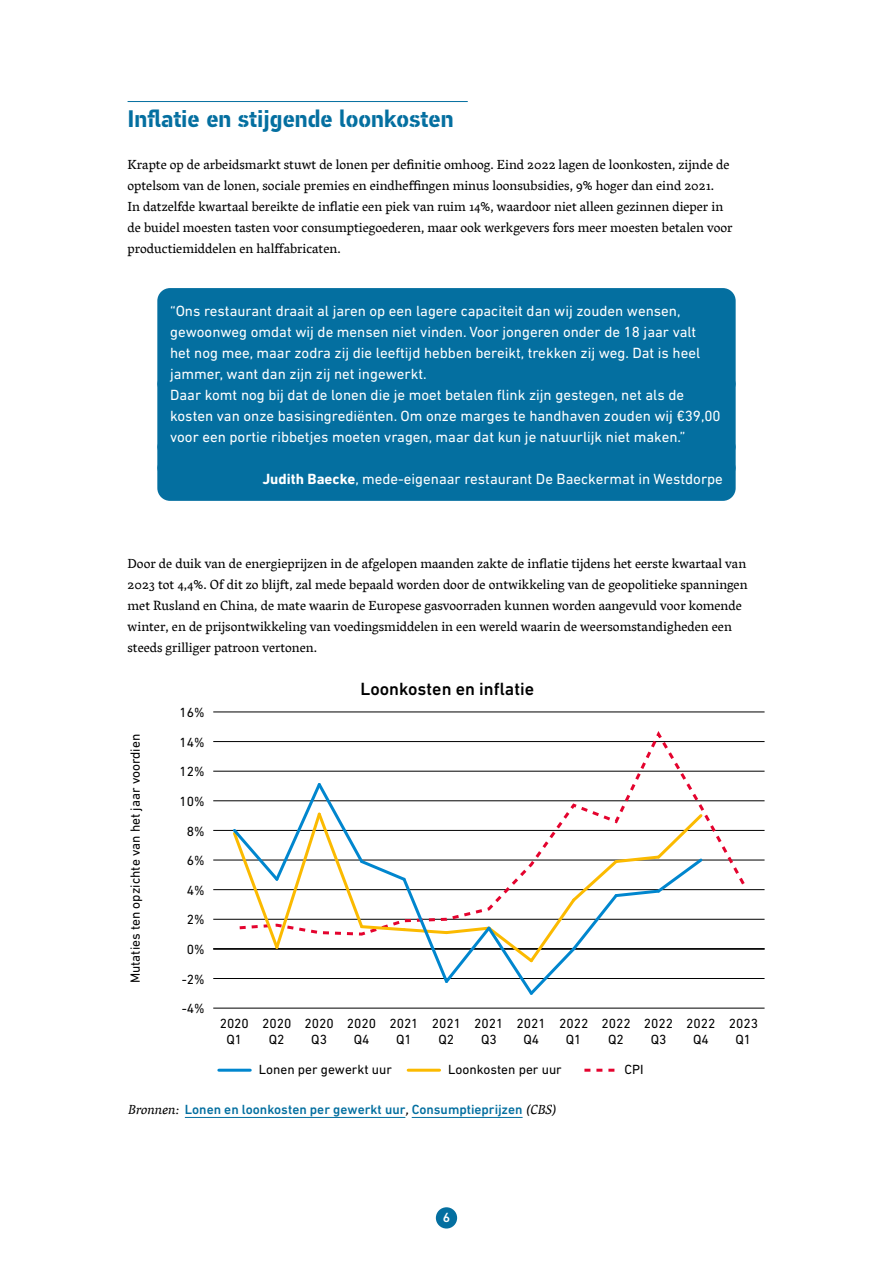
<style>
.page{position:relative;width:893px;height:1263px;background:#fff}
.page>*{position:absolute;margin:0;border:0;box-sizing:border-box;transform-origin:0 0}
.t1{font:700 24px "PF Din Stencil";color:#046fa0}
.t2{font:500 18px "DIN Next LT Pro";color:#000}
.t3{font:15px/21px "DIN Next LT Pro";color:#fff}
.t4{font:13.5px/21px "Vesper Pro";color:#000}
.t5{font:13.5px "DIN Next LT Pro";color:#000}
.t6{font:500 13.5px "DIN Next LT Pro";color:#046fa0}
.t7{font:500 13.5px "DIN Next LT Pro";color:#fff}
.s1{font-weight:700}
.s2{font-family:"Vesper Pro";font-weight:400;font-style:italic;color:#000}
</style>
<div class="page">
<div style="left:436px;top:1207px;width:21px;height:21px;background:#046fa0;border-radius:50%"></div>
<hr style="left:219px;top:1069px;width:31px;height:3px;background:#0086ce">
<hr style="left:408px;top:1069px;width:32px;height:3px;background:#fbba00">
<svg style="left:584px;top:1069px;width:31px;height:3px"></svg>
<hr style="left:213px;top:711px;width:552px;height:1px;background:#000">
<hr style="left:213px;top:1008px;width:552px;height:1px;background:#000">
<hr style="left:128px;top:101px;width:340px;height:1px;background:#046fa0">
<hr style="left:185px;top:1117px;width:220px;height:1px;background:#046fa0">
<hr style="left:412px;top:1117px;width:111px;height:1px;background:#046fa0">
<div style="left:157px;top:288px;width:579px;height:108px;background:#046fa0;border-radius:13px"></div>
<div style="left:157px;top:372px;width:579px;height:87px;background:#046fa0;border-radius:13px"></div>
<div style="left:157px;top:435px;width:579px;height:45px;background:#046fa0;border-radius:13px"></div>
<div style="left:157px;top:456px;width:579px;height:45px;background:#046fa0;border-radius:13px"></div>
<hr style="left:213px;top:948px;width:552px;height:2px;background:#000">
<hr style="left:213px;top:978px;width:552px;height:1px;background:#000">
<hr style="left:213px;top:919px;width:552px;height:1px;background:#000">
<hr style="left:213px;top:889px;width:552px;height:1px;background:#000">
<hr style="left:213px;top:860px;width:552px;height:1px;background:#000">
<hr style="left:213px;top:830px;width:552px;height:1px;background:#000">
<hr style="left:213px;top:800px;width:552px;height:1px;background:#000">
<hr style="left:213px;top:771px;width:552px;height:1px;background:#000">
<hr style="left:213px;top:741px;width:552px;height:1px;background:#000">
<svg style="left:231px;top:731px;width:516px;height:189px"></svg>
<svg style="left:230px;top:780px;width:475px;height:215px"></svg>
<h2 class="t1" style="left:128px;top:105px;width:328px">Infatie en stijgende loonkosten</h2>
<p class="t4" style="left:128px;top:154px;width:607px">Krapte op de arbeidsmarkt stuwt de lonen per definitie omhoog. Eind 2022 lagen de loonkosten, zijnde de optelsom van de lonen, sociale premies en eindheffingen minus loonsubsidies, 9% hoger dan eind 2021.<br>In datzelfde kwartaal bereikte de inflatie een piek van ruim 14%, waardoor niet alleen gezinnen dieper in de buidel moesten tasten voor consumptiegoederen, maar ook werkgevers fors meer moesten betalen voor productiemiddelen en halffabricaten.</p>
<p class="t3" style="left:170px;top:301px;width:552px">“Ons restaurant draait al jaren op een lagere capaciteit dan wi zouden wensen, gewoonweg omdat wi de mensen niet vinden. Voor jongeren onder de 18 jaar valt<br>het nog mee, maar zodra zi die leeftid hebben bereikt, trekken zi weg. Dat is heel jammer, want dan zin zi net ingewerkt.<br>Daar komt nog bi dat de lonen die je moet betalen fink zin gestegen, net als de kosten van onze basisingrediënten. Om onze marges te handhaven zouden wi €39,00 voor een portie ribbetjes moeten vragen, maar dat kun je natuurlik niet maken.”</p>
<p class="t3" style="left:262px;top:469px;width:462px"><span class="s1">Judith Baecke</span>, mede-eigenaar restaurant De Baeckermat in Westdorpe</p>
<p class="t4" style="left:128px;top:553px;width:621px">Door de duik van de energieprijzen in de afgelopen maanden zakte de inflatie tijdens het eerste kwartaal van 2023 tot 4,4%. Of dit zo blijft, zal mede bepaald worden door de ontwikkeling van de geopolitieke spanningen met Rusland en China, de mate waarin de Europese gasvoorraden kunnen worden aangevuld voor komende winter, en de prijsontwikkeling van voedingsmiddelen in een wereld waarin de weersomstandigheden een steeds grilliger patroon vertonen.</p>
<p class="t2" style="left:360px;top:678px;width:175px">Loonkosten en inflatie</p>
<p class="t5" style="left:179px;top:705px;width:27px">16%</p>
<p class="t5" style="left:127px;top:983px;width:251px;rotate:-90deg">Mutaties ten opzichte van het jaar voordien</p>
<p class="t5" style="left:182px;top:1001px;width:24px">-4%</p>
<p class="t5" style="left:179px;top:734px;width:27px">14%</p>
<p class="t5" style="left:179px;top:764px;width:27px">12%</p>
<p class="t5" style="left:179px;top:793px;width:27px">10%</p>
<p class="t5" style="left:187px;top:823px;width:19px">8%</p>
<p class="t5" style="left:187px;top:853px;width:19px">6%</p>
<p class="t5" style="left:187px;top:882px;width:19px">4%</p>
<p class="t5" style="left:187px;top:912px;width:19px">2%</p>
<p class="t5" style="left:187px;top:942px;width:19px">0%</p>
<p class="t5" style="left:182px;top:971px;width:24px">-2%</p>
<p class="t5" style="left:220px;top:1015px;width:31px">2020</p>
<p class="t5" style="left:262px;top:1015px;width:31px">2020</p>
<p class="t5" style="left:304px;top:1015px;width:31px">2020</p>
<p class="t5" style="left:347px;top:1015px;width:31px">2020</p>
<p class="t5" style="left:389px;top:1015px;width:31px">2021</p>
<p class="t5" style="left:432px;top:1015px;width:31px">2021</p>
<p class="t5" style="left:474px;top:1015px;width:31px">2021</p>
<p class="t5" style="left:517px;top:1015px;width:31px">2021</p>
<p class="t5" style="left:559px;top:1015px;width:31px">2022</p>
<p class="t5" style="left:601px;top:1015px;width:31px">2022</p>
<p class="t5" style="left:644px;top:1015px;width:31px">2022</p>
<p class="t5" style="left:686px;top:1015px;width:31px">2022</p>
<p class="t5" style="left:729px;top:1015px;width:31px">2023</p>
<p class="t5" style="left:226px;top:1031px;width:17px">Q1</p>
<p class="t5" style="left:269px;top:1031px;width:17px">Q2</p>
<p class="t5" style="left:311px;top:1031px;width:17px">Q3</p>
<p class="t5" style="left:354px;top:1031px;width:17px">Q4</p>
<p class="t5" style="left:396px;top:1031px;width:17px">Q1</p>
<p class="t5" style="left:439px;top:1031px;width:17px">Q2</p>
<p class="t5" style="left:481px;top:1031px;width:17px">Q3</p>
<p class="t5" style="left:523px;top:1031px;width:17px">Q4</p>
<p class="t5" style="left:566px;top:1031px;width:17px">Q1</p>
<p class="t5" style="left:608px;top:1031px;width:17px">Q2</p>
<p class="t5" style="left:651px;top:1031px;width:17px">Q3</p>
<p class="t5" style="left:693px;top:1031px;width:17px">Q4</p>
<p class="t5" style="left:735px;top:1031px;width:17px">Q1</p>
<p class="t5" style="left:259px;top:1061px;width:135px">Lonen per gewerkt uur</p>
<p class="t5" style="left:448px;top:1061px;width:115px">Loonkosten per uur</p>
<p class="t5" style="left:624px;top:1061px;width:21px">CPI</p>
<p class="t6" style="left:128px;top:1102px;width:430px"><span class="s2">Bronnen:</span> Lonen en loonkosten per gewerkt uur<span class="s2">,</span> Consumptieprizen <span class="s2">(CBS)</span></p>
<p class="t7" style="left:443px;top:1210px;width:9px">6</p>
</div>
